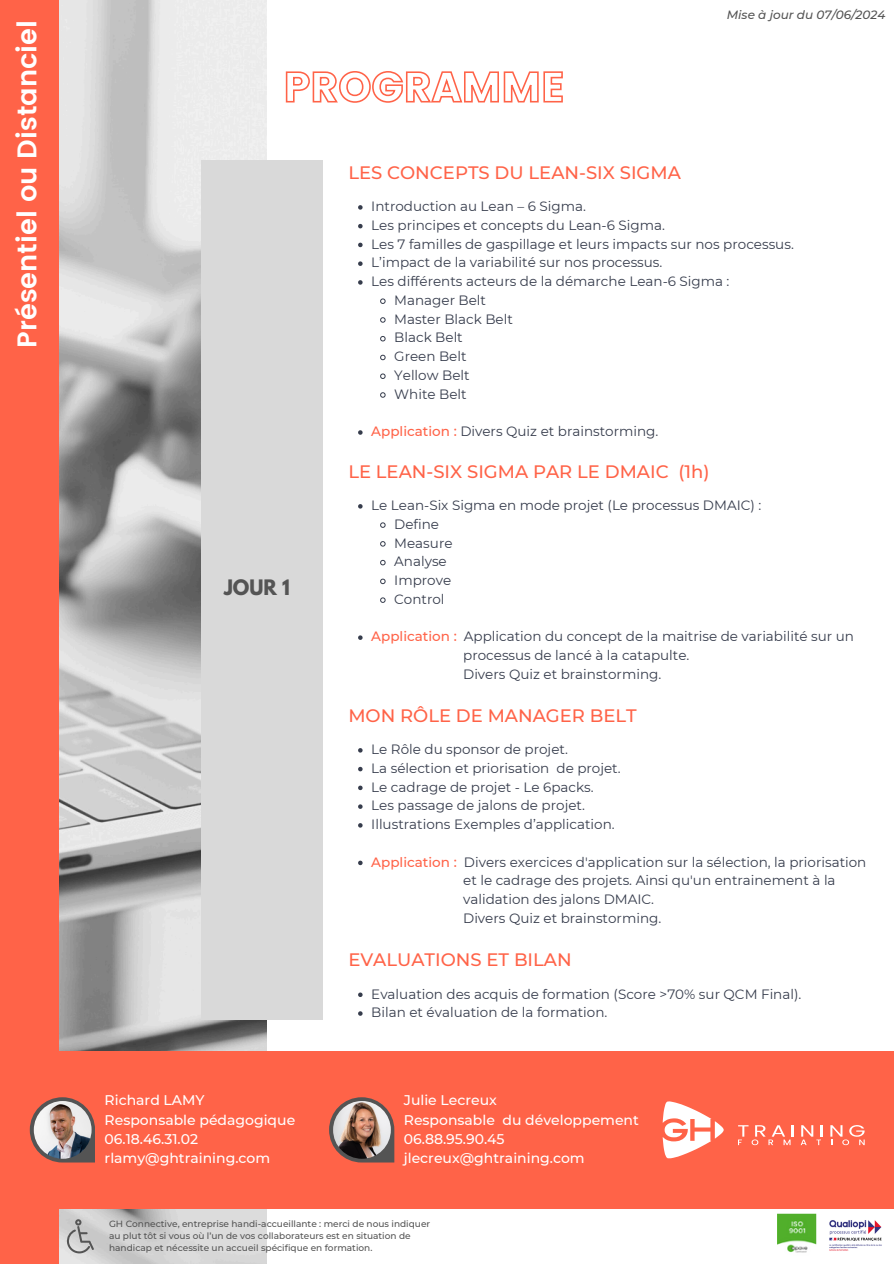
<style>
.page{position:relative;width:894px;height:1264px;background:#fff}
.page>*{position:absolute;margin:0;border:0;box-sizing:border-box;transform-origin:0 0}
.t1{font:600 27px "Poppins";color:#fff}
.t2{font:700 18.9px "League Spartan";color:#545454}
.t3{font:500 18px "Montserrat";color:#ff6348}
.t4{font:500 13.95px/19.2px "Montserrat";color:#fff}
.t5{font:13.5px/18.8px "Montserrat";color:#363c4c}
.t6{font:500 13.5px "Montserrat";color:#ff6348}
.t7{font:italic 500 12px "Montserrat";color:#545454}
.t8{font:500 9px/12px "Montserrat";color:#545454}
.s1{font-weight:500;color:#ff6348}
</style>
<div class="page">
<img style="left:58px;top:0;width:209px;height:1263px">
<div style="left:0;top:0;width:58px;height:1263px;background:#ff6348"></div>
<div style="left:201px;top:161px;width:121px;height:858px;background:#d9d9d9"></div>
<svg style="left:285px;top:71px;width:278px;height:32px"></svg>
<svg style="left:358px;top:205px;width:4px;height:5px"></svg>
<svg style="left:358px;top:224px;width:4px;height:4px"></svg>
<svg style="left:358px;top:243px;width:4px;height:4px"></svg>
<svg style="left:358px;top:261px;width:4px;height:5px"></svg>
<svg style="left:358px;top:280px;width:4px;height:5px"></svg>
<svg style="left:380px;top:298px;width:6px;height:6px"></svg>
<svg style="left:380px;top:317px;width:6px;height:6px"></svg>
<svg style="left:380px;top:336px;width:6px;height:6px"></svg>
<svg style="left:380px;top:354px;width:6px;height:6px"></svg>
<svg style="left:380px;top:373px;width:6px;height:6px"></svg>
<svg style="left:380px;top:392px;width:6px;height:6px"></svg>
<svg style="left:358px;top:430px;width:4px;height:5px"></svg>
<svg style="left:358px;top:504px;width:4px;height:4px"></svg>
<svg style="left:380px;top:522px;width:6px;height:6px"></svg>
<svg style="left:380px;top:541px;width:6px;height:6px"></svg>
<svg style="left:380px;top:559px;width:6px;height:7px"></svg>
<svg style="left:380px;top:578px;width:6px;height:6px"></svg>
<svg style="left:380px;top:597px;width:6px;height:6px"></svg>
<svg style="left:358px;top:635px;width:4px;height:5px"></svg>
<svg style="left:358px;top:748px;width:4px;height:4px"></svg>
<svg style="left:358px;top:766px;width:4px;height:5px"></svg>
<svg style="left:358px;top:785px;width:4px;height:5px"></svg>
<svg style="left:358px;top:804px;width:4px;height:4px"></svg>
<svg style="left:358px;top:823px;width:4px;height:4px"></svg>
<svg style="left:358px;top:860px;width:4px;height:5px"></svg>
<svg style="left:358px;top:992px;width:4px;height:5px"></svg>
<svg style="left:358px;top:1011px;width:4px;height:4px"></svg>
<div style="left:0;top:1051px;width:893px;height:157px;background:#ff6348"></div>
<svg style="left:738px;top:1125px;width:55px;height:20px"></svg>
<svg style="left:800px;top:1125px;width:22px;height:20px"></svg>
<svg style="left:830px;top:1125px;width:34px;height:20px"></svg>
<svg style="left:662px;top:1101px;width:61px;height:57px"></svg>
<svg style="left:30px;top:1097px;width:65px;height:65px"></svg>
<img style="left:34px;top:1100px;width:58px;height:58px;border-radius:50%">
<svg style="left:329px;top:1097px;width:65px;height:65px"></svg>
<img style="left:333px;top:1100px;width:58px;height:58px;border-radius:50%">
<svg style="left:66px;top:1219px;width:28px;height:33px"></svg>
<img style="left:777px;top:1213px;width:38px;height:40px">
<img style="left:829px;top:1220px;width:53px;height:31px">
<h2 class="t1" style="left:11px;top:347px;width:329px;rotate:-90deg">Présentiel ou Distanciel</h2>
<p class="t7" style="left:726px;top:8px;width:160px">Mise à jour du 07/06/2024</p>
<p class="t2" style="left:224px;top:577px;width:67px">JOUR 1</p>
<h5 class="t4" style="left:105px;top:1090px;width:192px">Richard LAMY<br>Responsable pédagogique<br>06.18.46.31.02 rlamy@ghtraining.com</h5>
<h1 class="t3" style="left:348px;top:161px;width:334px">LES CONCEPTS DU LEAN-SIX SIGMA</h1>
<h3 class="t5" style="left:371px;top:197px;width:216px">Introduction au Lean – 6 Sigma.</h3>
<h3 class="t5" style="left:371px;top:216px;width:295px">Les principes et concepts du Lean-6 Sigma.</h3>
<p class="t5" style="left:371px;top:234px;width:424px">Les 7 familles de gaspillage et leurs impacts sur nos processus.</p>
<p class="t5" style="left:371px;top:253px;width:292px">L’impact de la variabilité sur nos processus.</p>
<p class="t5" style="left:371px;top:272px;width:359px">Les différents acteurs de la démarche Lean-6 Sigma :</p>
<p class="t5" style="left:394px;top:291px;width:93px">Manager Belt</p>
<p class="t5" style="left:394px;top:309px;width:120px">Master Black Belt</p>
<p class="t5" style="left:394px;top:328px;width:70px">Black Belt</p>
<p class="t5" style="left:394px;top:347px;width:74px">Green Belt</p>
<p class="t5" style="left:394px;top:366px;width:77px">Yellow Belt</p>
<p class="t5" style="left:394px;top:384px;width:74px">White Belt</p>
<p class="t5" style="left:371px;top:422px;width:288px"><span class="s1">Application :</span> Divers Quiz et brainstorming.</p>
<p class="t3" style="left:348px;top:460px;width:362px">LE LEAN-SIX SIGMA PAR LE DMAIC (1h)</p>
<p class="t5" style="left:371px;top:496px;width:391px">Le Lean-Six Sigma en mode projet (Le processus DMAIC) :</p>
<h4 class="t5" style="left:394px;top:514px;width:46px">Define</h4>
<p class="t5" style="left:394px;top:533px;width:60px">Measure</p>
<p class="t5" style="left:394px;top:552px;width:54px">Analyse</p>
<p class="t5" style="left:394px;top:571px;width:58px">Improve</p>
<p class="t5" style="left:394px;top:589px;width:52px">Control</p>
<p class="t6" style="left:371px;top:628px;width:87px">Application :</p>
<p class="t5" style="left:463px;top:627px;width:392px">Application du concept de la maitrise de variabilité sur un processus de lancé à la catapulte.<br>Divers Quiz et brainstorming.</p>
<p class="t3" style="left:348px;top:704px;width:290px">MON RÔLE DE MANAGER BELT</p>
<h6 class="t5" style="left:371px;top:740px;width:198px">Le Rôle du sponsor de projet.</h6>
<h3 class="t5" style="left:371px;top:758px;width:251px">La sélection et priorisation de projet.</h3>
<p class="t5" style="left:371px;top:777px;width:224px">Le cadrage de projet - Le 6packs.</p>
<p class="t5" style="left:371px;top:796px;width:215px">Les passage de jalons de projet.</p>
<p class="t5" style="left:371px;top:815px;width:245px">Illustrations Exemples d’application.</p>
<p class="t5" style="left:371px;top:852px;width:496px"><span class="s1">Application :</span> Divers exercices d'application sur la sélection, la priorisation</p>
<p class="t5" style="left:463px;top:871px;width:374px">et le cadrage des projets. Ainsi qu'un entrainement à la validation des jalons DMAIC.<br>Divers Quiz et brainstorming.</p>
<p class="t3" style="left:348px;top:948px;width:225px">EVALUATIONS ET BILAN</p>
<h6 class="t5" style="left:371px;top:984px;width:431px">Evaluation des acquis de formation (Score &gt;70% sur QCM Final).</h6>
<h3 class="t5" style="left:371px;top:1003px;width:237px">Bilan et évaluation de la formation.</h3>
<p class="t4" style="left:404px;top:1090px;width:236px">Julie Lecreux<br>Responsable du développement<br>06.88.95.90.45 jlecreux@ghtraining.com</p>
<p class="t8" style="left:109px;top:1217px;width:322px">GH Connective, entreprise handi-accueillante : merci de nous indiquer au plut tôt si vous où l’un de vos collaborateurs est en situation de handicap et nécessite un accueil spécifique en formation.</p>
</div>
